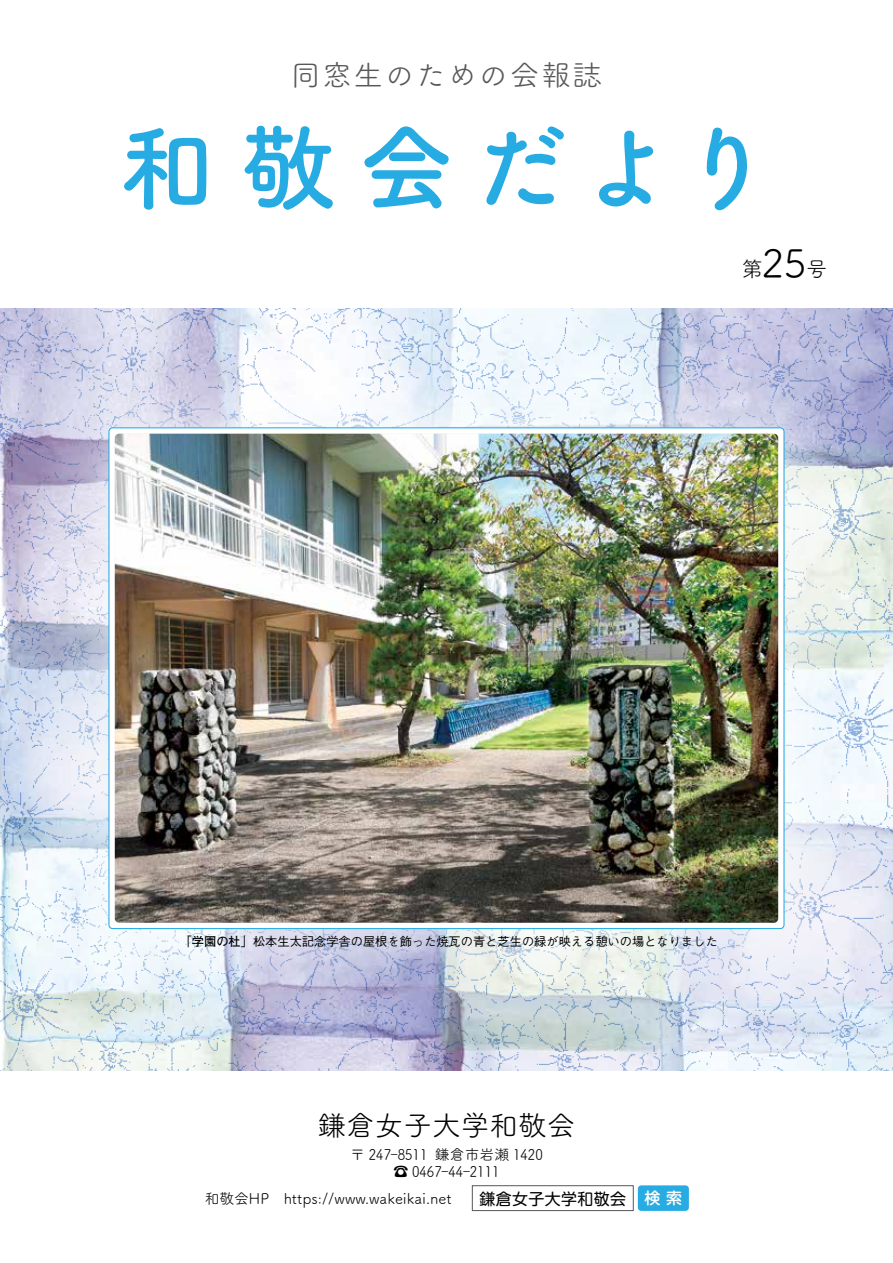
<style>
.page{position:relative;width:893px;height:1263px;background:#fff}
.page>*{position:absolute;margin:0;border:0;box-sizing:border-box;transform-origin:0 0}
.t1{font:700 95.7px "Tsuku A Rd Gothic";letter-spacing:.19em;color:#26abe3}
.t2{font:39.3px "Tsuku A Rd Gothic";color:#000}
.t3{font:29.7px "Tsuku A Rd Gothic";letter-spacing:.05em;color:#595757}
.t4{font:28.65px "Tsuku A Rd Gothic";color:#000}
.t5{font:21.3px "Tsuku A Rd Gothic";color:#000}
.t6{font:15.9px "UD Shin M Go Pr 6 N";letter-spacing:.025em;color:#000}
.t7{font:500 15.9px "UD Shin M Go Pr 6 N";color:#fff}
.t8{font:14.85px "Tsuku A Rd Gothic";color:#000}
.t9{font:500 12.15px "Gothic BBB Pr 6 N";color:#000}
.s1{font-family:"Futo Go B101 Pr 6 N";font-weight:700}
</style>
<div class="page">
<img style="left:0;top:308px;width:893px;height:763px">
<div style="left:28px;top:347px;width:836px;height:662px;background:#fff;opacity:.75"></div>
<div style="left:109px;top:428px;width:675px;height:500px;background:#fff;border-radius:4px"></div>
<img style="left:115px;top:434px;width:663px;height:489px">
<div style="left:472px;top:1185px;width:162px;height:26px;border:1px solid #595757"></div>
<div style="left:638px;top:1185px;width:51px;height:26px;background:#26abe3;border-radius:3px"></div>
<h3 class="t3" style="left:291px;top:52px;width:313px">同窓生のための会報誌</h3>
<h1 class="t1" style="left:120px;top:93px;width:655px">和敬会だより</h1>
<h2 class="t2" style="left:762px;top:234px;width:46px">25</h2>
<h3 class="t5" style="left:742px;top:253px;width:23px">第</h3>
<h3 class="t5" style="left:806px;top:253px;width:23px">号</h3>
<p class="t9" style="left:180px;top:931px;width:539px"><span class="s1">「学園の杜」</span>松本生太記念学舎の屋根を飾った焼瓦の青と芝生の緑が映える憩いの場となりました</p>
<h3 class="t4" style="left:317px;top:1104px;width:260px">鎌倉女子大学和敬会</h3>
<p class="t8" style="left:435px;top:1143px;width:109px">鎌倉市岩瀬１４２０</p>
<p class="t8" style="left:350px;top:1143px;width:79px">〒２４７８５１１</p>
<p class="t8" style="left:387px;top:1143px;width:16px">‐</p>
<p class="t8" style="left:205px;top:1187px;width:66px">和敬会HP</p>
<p class="t8" style="left:393px;top:1160px;width:48px">☎0467</p>
<p class="t8" style="left:470px;top:1160px;width:15px">2111</p>
<p class="t8" style="left:448px;top:1160px;width:27px">44 ‐</p>
<p class="t8" style="left:438px;top:1160px;width:16px">‐</p>
<p class="t8" style="left:284px;top:1187px;width:169px">https://www.wakeikai.net</p>
<p class="t6" style="left:479px;top:1185px;width:148px">鎌倉女子大学和敬会</p>
<p class="t7" style="left:645px;top:1185px;width:39px">検索</p>
</div>
